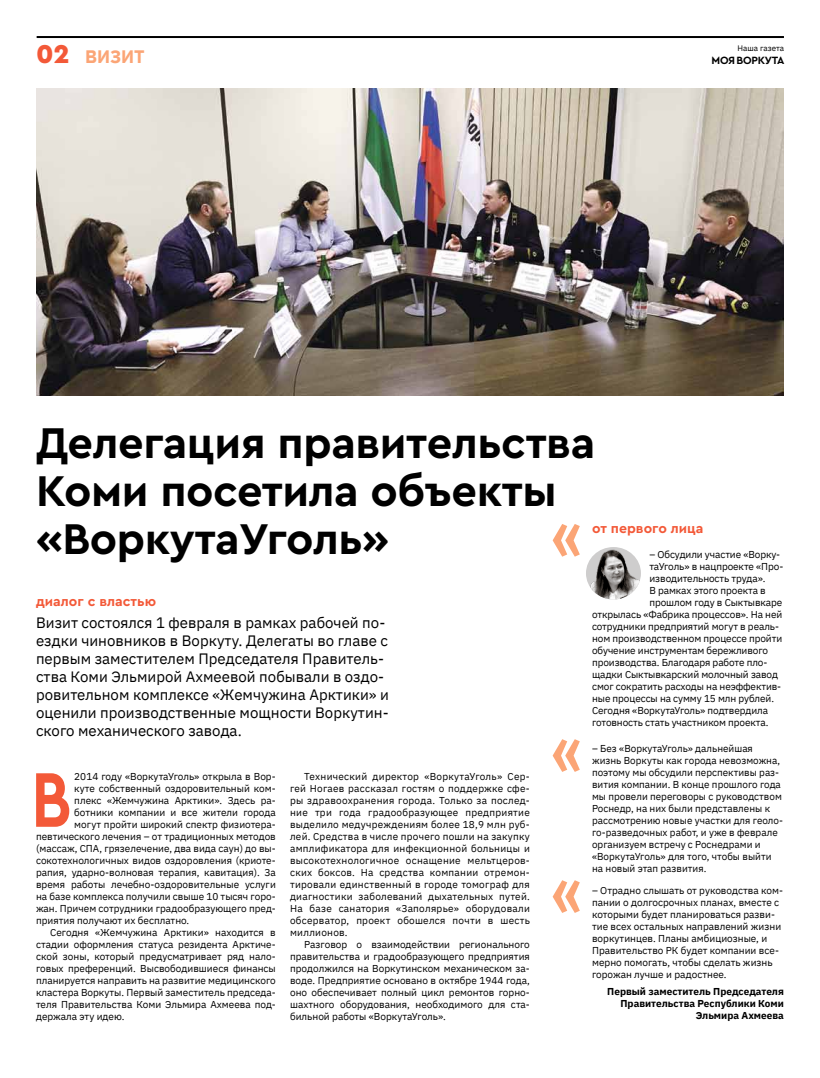
<style>
.page{position:relative;width:820px;height:1078px;background:#fff}
.page>*{position:absolute;margin:0;border:0;box-sizing:border-box;transform-origin:0 0}
.t1{font:700 81px "Cera Pro";color:#f35938;scale:.8 1}
.t2{font:700 45px/48px "Cera Pro";letter-spacing:-.01em;color:#000}
.t3{font:700 18px "IBM Plex Sans";color:#fba576}
.t4{font:15px/18px "IBM Plex Sans";color:#000}
.t5{font:700 14px "Cera Pro";color:#f35938}
.t6{font:700 11px "Cera Pro";letter-spacing:-.02em;color:#000}
.t7{font:10px/12px "IBM Plex Sans";color:#000;text-align:justify}
.t8{font:700 10px/12px "IBM Plex Sans";color:#000;text-align:right}
.t9{font:8px "IBM Plex Sans";color:#000}
.s1{font-family:"Cera Pro";font-weight:900;font-size:27px;color:#f35938}
</style>
<div class="page">
<hr style="left:37px;top:36px;width:746px;height:2px;background:#000">
<img style="left:36px;top:88px;width:747px;height:308px">
<img style="left:586px;top:547px;width:54px;height:52px">
<svg style="left:552px;top:880px;width:27px;height:32px"></svg>
<svg style="left:552px;top:739px;width:27px;height:32px"></svg>
<svg style="left:552px;top:524px;width:27px;height:32px"></svg>
<h3 class="t3" style="left:36px;top:42px;width:110px"><span class="s1">02</span> визит</h3>
<p class="t9" style="left:737px;top:42px;width:48px">Наша газета</p>
<p class="t6" style="left:711px;top:53px;width:68px">МОЯВОР КУТА</p>
<h2 class="t2" style="left:36px;top:417px;width:560px">Делегация правительства<br>Коми посетила объекты «ВоркутаУголь»</h2>
<h3 class="t5" style="left:36px;top:592px;width:121px">диалог с властью</h3>
<h3 class="t5" style="left:592px;top:518px;width:113px">от первого лица</h3>
<p class="t7" style="left:649px;top:547px;width:132px">– Обсудили участие «Ворку-</p>
<p class="t7" style="left:649px;top:559px;width:135px">таУголь» в нацпроекте «Про-</p>
<p class="t7" style="left:649px;top:571px;width:117px">изводительность труда».</p>
<p class="t7" style="left:649px;top:583px;width:118px">В рамках этого проекта в</p>
<p class="t7" style="left:649px;top:595px;width:134px">прошлом году в Сыктывкаре</p>
<p class="t7" style="left:592px;top:607px;width:192px">открылась «Фабрика процессов». На ней</p>
<p class="t7" style="left:592px;top:619px;width:188px">сотрудники предприятий могут в реаль-</p>
<p class="t7" style="left:592px;top:631px;width:192px">ном производственном процессе пройти</p>
<p class="t7" style="left:592px;top:643px;width:177px">обучение инструментам бережливого</p>
<p class="t7" style="left:592px;top:655px;width:177px">производства. Благодаря работе пло-</p>
<p class="t7" style="left:592px;top:667px;width:187px">щадки Сыктывкарский молочный завод</p>
<p class="t7" style="left:592px;top:679px;width:190px">смог сократить расходы на неэффектив-</p>
<p class="t7" style="left:592px;top:691px;width:183px">ные процессы на сумму 15 млн рублей.</p>
<p class="t7" style="left:592px;top:703px;width:177px">Сегодня «ВоркутаУголь» подтвердила</p>
<p class="t7" style="left:592px;top:715px;width:178px">готовность стать участником проекта.</p>
<p class="t7" style="left:592px;top:741px;width:192px;text-align:left">– Без «ВоркутаУголь» дальнейшая жизнь Воркуты как города невозможна, поэтому мы обсудили перспективы раз&shy;вития компании. В конце прошлого года мы провели переговоры с руководством Роснедр, на них были представлены к рассмотрению новые участки для геоло&shy;го-разведочных работ, и уже в феврале организуем встречу с Роснедрами и «ВоркутаУголь» для того, чтобы выйти на новый этап развития.</p>
<p class="t7" style="left:592px;top:883px;width:192px;text-align:left">– Отрадно слышать от руководства ком&shy;пании о долгосрочных планах, вместе с которыми будет планироваться разви&shy;тие всех остальных направлений жизни воркутинцев. Планы амбициозные, и Правительство РК будет компании все&shy;мерно помогать, чтобы сделать жизнь горожан лучше и радостнее.</p>
<p class="t8" style="left:607px;top:984px;width:178px">Первый заместитель Председателя<br>Правительства Республики Коми<br>Эльмира Ахмеева</p>
<p class="t4" style="left:36px;top:612px;width:354px">Визит состоялся 1 февраля в рамках рабочей по&shy;ездки чиновников в Воркуту. Делегаты во главе с первым заместителем Председателя Правитель&shy;ства Коми Эльмирой Ахмеевой побывали в оздо&shy;ровительном комплексе «Жемчужина Арктики» и оценили производственные мощности Воркутин&shy;ского механического завода.</p>
<h1 class="t1" style="left:31px;top:745px;width:52px">В</h1>
<p class="t7" style="left:290px;top:769px;width:241px;text-indent:14px">Технический директор «ВоркутаУголь» Сер&shy;гей Ногаев рассказал гостям о поддержке сфе&shy;ры здравоохранения города. Только за послед&shy;ние три года градообразующее предприятие выделило медучреждениям более 18,9 млн руб&shy;лей. Средства в числе прочего пошли на закупку амплификатора для инфекционной больницы и высокотехнологичное оснащение мельтцеров&shy;ских боксов. На средства компании отремон&shy;тировали единственный в городе томограф для диагностики заболеваний дыхательных путей.<br>На базе санатория «Заполярье» оборудовали обсерватор, проект обошелся почти в шесть миллионов.</p>
<p class="t7" style="left:290px;top:937px;width:241px;text-indent:14px">Разговор о взаимодействии регионального правительства и градообразующего предприятия продолжился на Воркутинском механическом за&shy;воде. Предприятие основано в октябре 1944 года, оно обеспечивает полный цикл ремонтов горно&shy;шахтного оборудования, необходимого для ста&shy;бильной работы «ВоркутаУголь».</p>
<p class="t7" style="left:74px;top:769px;width:203px">2014 году «ВоркутаУголь» открыла в Вор-</p>
<p class="t7" style="left:74px;top:781px;width:203px">куте собственный оздоровительный ком-</p>
<p class="t7" style="left:74px;top:793px;width:203px">плекс «Жемчужина Арктики». Здесь ра-</p>
<p class="t7" style="left:74px;top:805px;width:203px">ботники компании и все жители города</p>
<p class="t7" style="left:74px;top:817px;width:203px">могут пройти широкий спектр физиотера-</p>
<p class="t7" style="left:36px;top:829px;width:241px">певтического лечения – от традиционных методов</p>
<p class="t7" style="left:36px;top:841px;width:241px">(массаж, СПА, грязелечение, два вида саун) до вы-</p>
<p class="t7" style="left:36px;top:853px;width:241px">сокотехнологичных видов оздоровления (криоте-</p>
<p class="t7" style="left:36px;top:865px;width:241px">рапия, ударно-волновая терапия, кавитация). За</p>
<p class="t7" style="left:36px;top:877px;width:241px">время работы лечебно-оздоровительные услуги</p>
<p class="t7" style="left:36px;top:889px;width:241px">на базе комплекса получили свыше 10 тысяч горо-</p>
<p class="t7" style="left:36px;top:901px;width:241px">жан. Причем сотрудники градообразующего пред-</p>
<p class="t7" style="left:36px;top:913px;width:155px">приятия получают их бесплатно.</p>
<p class="t7" style="left:50px;top:925px;width:227px">Сегодня «Жемчужина Арктики» находится в</p>
<p class="t7" style="left:36px;top:937px;width:241px">стадии оформления статуса резидента Арктиче-</p>
<p class="t7" style="left:36px;top:949px;width:241px">ской зоны, который предусматривает ряд нало-</p>
<p class="t7" style="left:36px;top:961px;width:241px">говых преференций. Высвободившиеся финансы</p>
<p class="t7" style="left:36px;top:973px;width:241px">планируется направить на развитие медицинского</p>
<p class="t7" style="left:36px;top:985px;width:241px">кластера Воркуты. Первый заместитель председа-</p>
<p class="t7" style="left:36px;top:997px;width:241px">теля Правительства Коми Эльмира Ахмеева под-</p>
<p class="t7" style="left:36px;top:1009px;width:90px">держала эту идею.</p>
</div>
